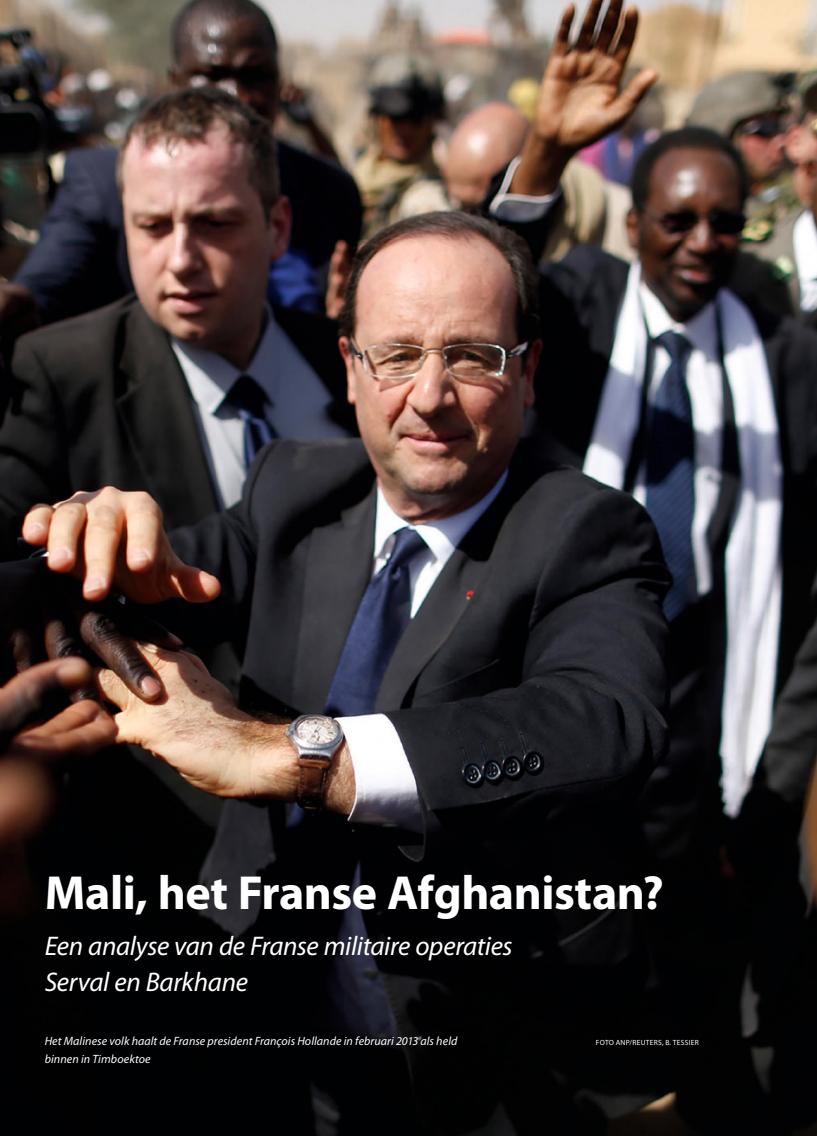
<style>
.page{position:relative;width:817px;height:1136px;background:#fff}
.page>*{position:absolute;margin:0;border:0;box-sizing:border-box;transform-origin:0 0}
.t1{font:700 48px "Myriad Pro";letter-spacing:-.01em;color:#fff}
.t2{font:italic 27px/36px "Myriad Pro";letter-spacing:-.01em;color:#fff}
.t3{font:italic 12px/18px "Myriad Pro";letter-spacing:.005em;color:#fff}
.t4{font:7.5px "Myriad Pro";letter-spacing:.03em;color:#fff}
</style>
<div class="page">
<img style="left:0;top:0;width:816px;height:1135px">
<h1 class="t1" style="left:45px;top:861px;width:620px">Mali, het Franse Afghanistan?</h1>
<h2 class="t2" style="left:45px;top:927px;width:469px">Een analyse van de Franse militaire operaties<br>Serval en Barkhane</h2>
<p class="t3" style="left:45px;top:1031px;width:414px">Het Malinese volk haalt de Franse president François Hollande in februari 2013 als held binnen in Timboektoe</p>
<p class="t4" style="left:595px;top:1037px;width:104px">FOTO ANP/REUTERS, B. TESSIER</p>
</div>
